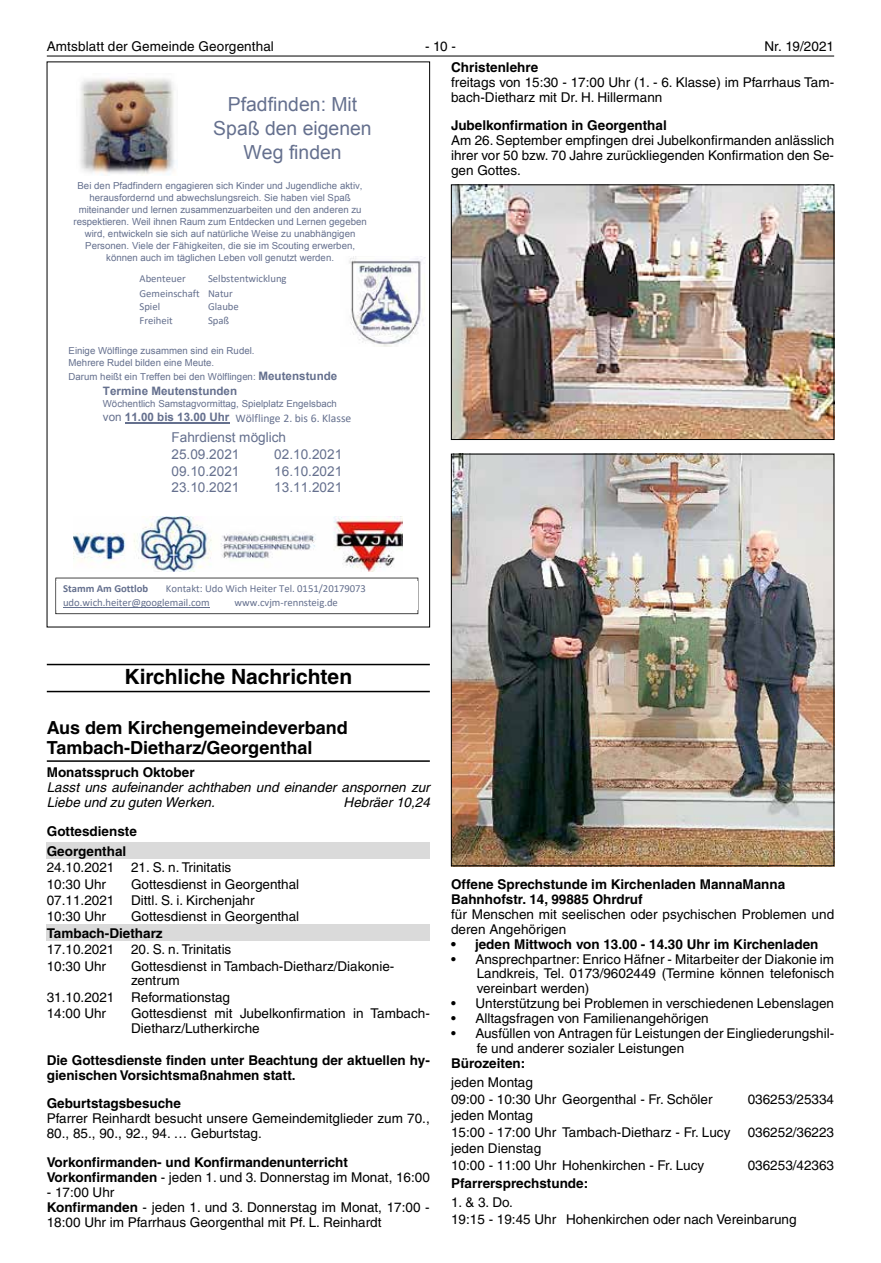
<style>
.page{position:relative;width:881px;height:1263px;background:#fff}
.page>*{position:absolute;margin:0;border:0;box-sizing:border-box;transform-origin:0 0}
.t1{font:700 21px "Helvetica LT";color:#000}
.t2{font:19.35px/24px "Arial";color:#65708e;text-align:center}
.t3{font:700 18px/20px "Helvetica LT";color:#000}
.t4{font:13.65px/16.8px "Arial";color:#65708e}
.t5{font:13.5px/16.5px "Helvetica LT";color:#000}
.t6{font:700 13.5px/15px "Helvetica LT";color:#000}
.t7{font:italic 13.5px/15px "Helvetica LT";color:#000}
.t8{font:700 11.55px "Arial";color:#65708e}
.t9{font:11.55px "Calibri";color:#65708e}
.t10{font:10.65px/14px "Calibri";color:#65708e}
.t11{font:700 10.65px "Calibri";color:#65708e}
.t12{font:9.6px/12px "Arial";color:#65708e;text-align:center}
.s1{font-weight:700;font-size:11.55px}
.s2{font-weight:400}
.s3{font-weight:700}
</style>
<div class="page">
<hr style="left:47px;top:56px;width:786px;height:1px;background:#000">
<img style="left:453px;top:187px;width:378px;height:251px">
<div style="left:451px;top:185px;width:382px;height:255px;border:1px solid #000"></div>
<img style="left:453px;top:456px;width:378px;height:408px">
<div style="left:451px;top:454px;width:382px;height:412px;border:1px solid #000"></div>
<hr style="left:47px;top:664px;width:382px;height:1px;background:#000">
<hr style="left:47px;top:691px;width:382px;height:1px;background:#000">
<hr style="left:47px;top:760px;width:382px;height:2px;background:#000">
<img style="left:74px;top:516px;width:328px;height:56px">
<svg style="left:55px;top:578px;width:363px;height:36px"></svg>
<img style="left:56px;top:582px;width:361px;height:28px">
<hr style="left:63px;top:607px;width:146px;height:1px;background:#64708e">
<hr style="left:125px;top:422px;width:104px;height:1px;background:#65708e">
<img style="left:80px;top:78px;width:95px;height:97px">
<img style="left:349px;top:257px;width:76px;height:90px">
<div style="left:47px;top:842px;width:382px;height:16px;background:#dadada"></div>
<div style="left:47px;top:924px;width:382px;height:17px;background:#dadada"></div>
<p class="t5" style="left:47px;top:38px;width:228px">Amtsblatt der Gemeinde Georgenthal</p>
<p class="t5" style="left:425px;top:38px;width:32px">- 10 -</p>
<p class="t5" style="left:764px;top:38px;width:71px">Nr. 19/2021</p>
<p class="t6" style="left:451px;top:60px;width:89px">Christenlehre</p>
<p class="t5" style="left:451px;top:75px;width:384px;line-height:14.9px">freitags von 15:30 - 17:00 Uhr (1. - 6. Klasse) im Pfarrhaus Tam&shy;bach-Dietharz mit Dr. H. Hillermann</p>
<p class="t6" style="left:451px;top:118px;width:217px">Jubelkonfirmation in Georgenthal</p>
<p class="t5" style="left:451px;top:133px;width:384px;line-height:14.9px;text-align:justify">Am 26. September empfingen drei Jubelkonfirmanden anlässlich ihrer vor 50 bzw. 70 Jahre zurückliegenden Konfirmation den Se&shy;gen Gottes.</p>
<h2 class="t2" style="left:213px;top:94px;width:160px">Pfadfinden: Mit<br>Spaß den eigenen<br>Weg finden</h2>
<p class="t12" style="left:73px;top:180px;width:295px">Bei den Pfadfindern engagieren sich Kinder und Jugendliche aktiv, herausfordernd und abwechslungsreich. Sie haben viel Spaß miteinander und lernen zusammenzuarbeiten und den anderen zu respektieren. Weil ihnen Raum zum Entdecken und Lernen gegeben wird, entwickeln sie sich auf natürliche Weise zu unabhängigen Personen. Viele der Fähigkeiten, die sie im Scouting erwerben, können auch im täglichen Leben voll genutzt werden.</p>
<p class="t10" style="left:139px;top:272px;width:48px">Abenteuer</p>
<p class="t10" style="left:139px;top:272px;width:148px;text-indent:69px">Selbstentwicklung<br>Gemeinschaft Natur<br>Spiel</p>
<p class="t10" style="left:208px;top:300px;width:32px">Glaube</p>
<p class="t10" style="left:139px;top:314px;width:35px">Freiheit</p>
<p class="t10" style="left:208px;top:314px;width:23px">Spaß</p>
<p class="t12" style="left:69px;top:346px;width:187px;text-align:left">Einige Wölflinge zusammen sind ein Rudel.<br>Mehrere Rudel bilden eine Meute.</p>
<p class="t12" style="left:69px;top:372px;width:270px">Darum heißt ein Treffen bei den Wölflingen: <span class="s1">Meutenstunde</span></p>
<p class="t8" style="left:103px;top:384px;width:136px">Termine Meutenstunden</p>
<p class="t12" style="left:103px;top:399px;width:235px">Wöchentlich Samstagvormittag, Spielplatz Engelsbach</p>
<p class="t8" style="left:103px;top:410px;width:128px"><span class="s2">von</span> 11.00 bis 13.00 Uhr</p>
<p class="t4" style="left:171px;top:430px;width:116px">Fahrdienst möglich<br>25.09.2021</p>
<p class="t9" style="left:235px;top:410px;width:117px">Wölflinge 2. bis 6. Klasse</p>
<p class="t4" style="left:274px;top:447px;width:69px">02.10.2021</p>
<p class="t4" style="left:171px;top:464px;width:69px">09.10.2021</p>
<p class="t4" style="left:274px;top:464px;width:69px">16.10.2021</p>
<p class="t4" style="left:171px;top:480px;width:69px">23.10.2021</p>
<p class="t4" style="left:274px;top:480px;width:69px">13.11.2021</p>
<p class="t10" style="left:63px;top:581px;width:304px;text-indent:103px">Kontakt: Udo Wich Heiter Tel. 0151/20179073 udo.wich.heiter@googlemail.com</p>
<p class="t11" style="left:63px;top:581px;width:87px">Stamm Am Gottlob</p>
<p class="t10" style="left:234px;top:595px;width:105px">www.cvjm-rennsteig.de</p>
<h1 class="t1" style="left:124px;top:664px;width:229px">Kirchliche Nachrichten</h1>
<h3 class="t3" style="left:47px;top:717px;width:302px">Aus dem Kirchengemeindeverband<br>Tambach-Dietharz/Georgenthal</h3>
<p class="t6" style="left:47px;top:765px;width:149px">Monatsspruch Oktober</p>
<p class="t7" style="left:47px;top:780px;width:384px">Lasst uns aufeinander achthaben und einander anspornen zur<br>Liebe und zu guten Werken.</p>
<p class="t7" style="left:343px;top:795px;width:88px">Hebräer 10,24</p>
<p class="t6" style="left:47px;top:821px;width:92px;line-height:19.6px">Gottesdienste<br>Georgenthal</p>
<p class="t5" style="left:47px;top:859px;width:186px">24.10.2021 21. S. n. Trinitatis<br>10:30 Uhr</p>
<p class="t5" style="left:47px;top:875px;width:254px;text-indent:84px">Gottesdienst in Georgenthal<br>07.11.2021 Dittl. S. i. Kirchenjahr<br>10:30 Uhr</p>
<p class="t5" style="left:131px;top:908px;width:170px">Gottesdienst in Georgenthal</p>
<p class="t6" style="left:47px;top:925px;width:117px">Tambach-Dietharz</p>
<p class="t5" style="left:47px;top:941px;width:186px">17.10.2021 20. S. n. Trinitatis<br>10:30 Uhr</p>
<p class="t5" style="left:131px;top:959px;width:265px;line-height:14.7px">Gottesdienst in Tambach-Dietharz/Diakonie&shy;zentrum</p>
<p class="t5" style="left:47px;top:989px;width:185px">31.10.2021 Reformationstag<br>14:00 Uhr</p>
<p class="t5" style="left:131px;top:1006px;width:300px;line-height:14.7px">Gottesdienst mit Jubelkonfirmation in Tambach-<br>Dietharz/Lutherkirche</p>
<p class="t6" style="left:47px;top:1052px;width:384px">Die Gottesdienste finden unter Beachtung der aktuellen hy&shy;gienischen Vorsichtsmaßnahmen statt.</p>
<p class="t6" style="left:47px;top:1096px;width:136px">Geburtstagsbesuche</p>
<p class="t5" style="left:47px;top:1111px;width:384px;line-height:15px">Pfarrer Reinhardt besucht unsere Gemeindemitglieder zum 70.,<br>80., 85., 90., 92., 94. … Geburtstag.</p>
<p class="t6" style="left:47px;top:1154px;width:384px">Vorkonfirmanden- und Konfirmandenunterricht<br>Vorkonfirmanden <span class="s2">- jeden 1. und 3. Donnerstag im Monat, 16:00</span></p>
<p class="t5" style="left:47px;top:1184px;width:384px;line-height:15px">- 17:00 Uhr<br><span class="s3">Konfirmanden</span> - jeden 1. und 3. Donnerstag im Monat, 17:00 -<br>18:00 Uhr im Pfarrhaus Georgenthal mit Pf. L. Reinhardt</p>
<p class="t6" style="left:451px;top:877px;width:335px">Offene Sprechstunde im Kirchenladen MannaManna<br>Bahnhofstr. 14, 99885 Ohrdruf</p>
<p class="t5" style="left:451px;top:907px;width:384px;line-height:14.9px">für Menschen mit seelischen oder psychischen Problemen und deren Angehörigen</p>
<p class="t6" style="left:451px;top:936px;width:369px">• jeden Mittwoch von 13.00 - 14.30 Uhr im Kirchenladen</p>
<p class="t5" style="left:476px;top:951px;width:359px;line-height:14.9px;text-align:justify;text-indent:-26px">• Ansprechpartner: Enrico Häfner - Mitarbeiter der Diakonie im Landkreis, Tel. 0173/9602449 (Termine können telefonisch vereinbart werden)</p>
<p class="t5" style="left:451px;top:995px;width:384px">• Unterstützung bei Problemen in verschiedenen Lebenslagen</p>
<p class="t5" style="left:451px;top:1010px;width:259px">• Alltagsfragen von Familienangehörigen</p>
<p class="t5" style="left:476px;top:1026px;width:359px;line-height:14.9px;text-indent:-26px">• Ausfüllen von Antragen für Leistungen der Eingliederungshil&shy;fe und anderer sozialer Leistungen</p>
<p class="t6" style="left:451px;top:1055px;width:76px">Bürozeiten:</p>
<p class="t5" style="left:451px;top:1074px;width:263px">jeden Montag<br>09:00 - 10:30 Uhr Georgenthal - Fr. Schöler</p>
<p class="t5" style="left:747px;top:1091px;width:88px">036253/25334</p>
<p class="t5" style="left:451px;top:1107px;width:281px">jeden Montag<br>15:00 - 17:00 Uhr Tambach-Dietharz - Fr. Lucy</p>
<p class="t5" style="left:451px;top:1140px;width:254px">jeden Dienstag<br>10:00 - 11:00 Uhr Hohenkirchen - Fr. Lucy</p>
<p class="t5" style="left:747px;top:1123px;width:88px">036252/36223</p>
<p class="t5" style="left:747px;top:1156px;width:88px">036253/42363</p>
<p class="t6" style="left:451px;top:1175px;width:138px">Pfarrersprechstunde:</p>
<p class="t5" style="left:451px;top:1194px;width:347px">1. &amp; 3. Do.<br>19:15 - 19:45 Uhr Hohenkirchen oder nach Vereinbarung</p>
</div>
